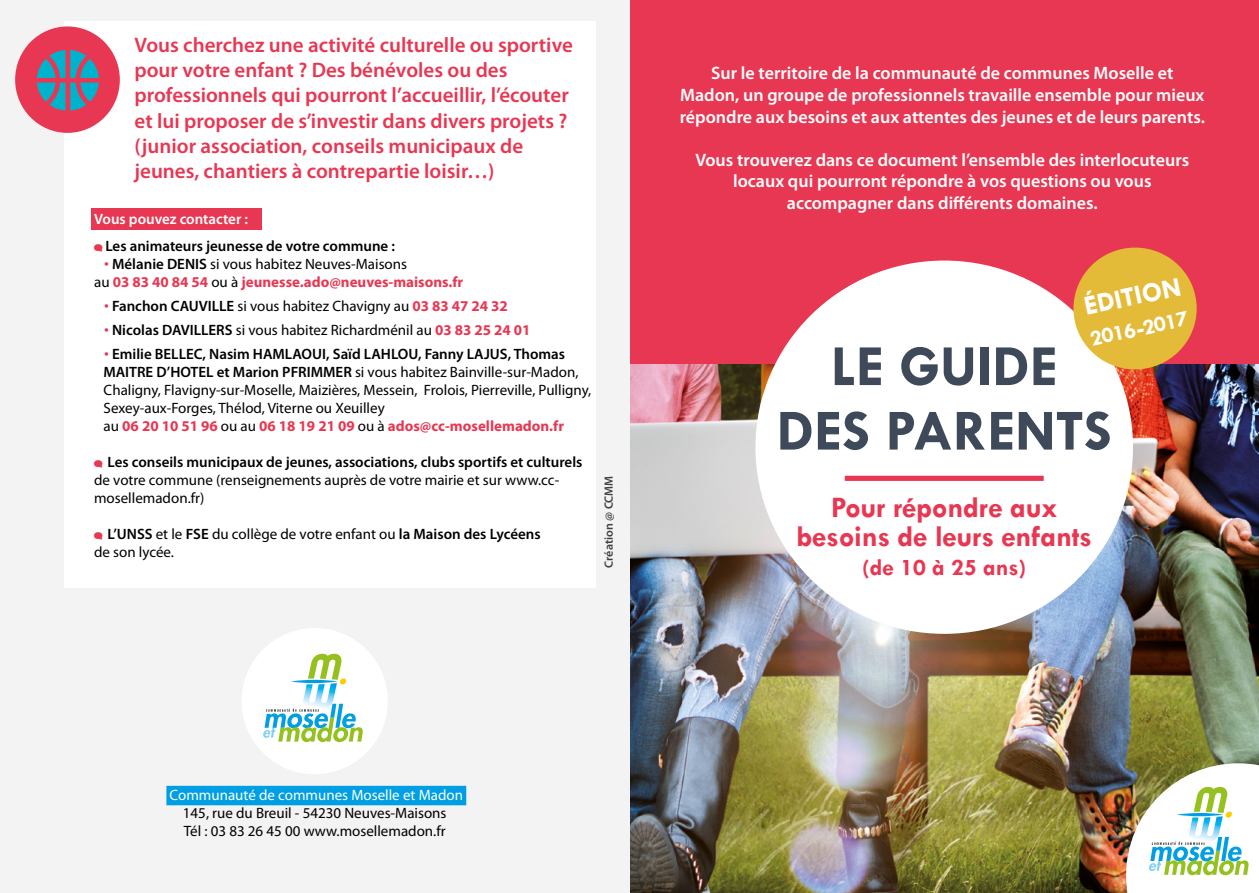
<style>
.page{position:relative;width:1259px;height:893px;background:#fff}
.page>*{position:absolute;margin:0;border:0;box-sizing:border-box;transform-origin:0 0}
.t1{font:700 58.65px/64.5px "Tw Cen";color:#3e4959;text-align:center}
.t2{font:700 30px/29.4px "Tw Cen";letter-spacing:-.01em;color:#e83752;text-align:center}
.t3{font:700 27.75px "Tw Cen";color:#fff}
.t4{font:700 24px "Tw Cen";color:#e83752}
.t5{font:700 22.5px "Tw Cen";color:#fff}
.t6{font:600 21px/25.2px "Myriad Pro";color:#e83752}
.t7{font:600 18px/21.6px "Myriad Pro";color:#fff;text-align:center}
.t8{font:15px/18px "Myriad Pro";color:#000}
.t9{font:600 15px "Myriad Pro";color:#000}
.t10{font:700 15px/18px "Myriad Pro";color:#e83752}
.t11{font:15px "Myriad Pro";color:#fff}
.t12{font:600 15px "Myriad Pro";color:#fff}
.t13{font:600 12px "Myriad Pro";color:#3f3f3e}
.s1{font-family:"Aller";font-weight:400;font-size:13.5px}
.s2{font-weight:600;color:#000}
.s3{font-weight:400;color:#000}
.s4{font-family:"Aller";font-size:13.5px;color:#e83752}
.s5{font-weight:600}
.s6{font-weight:700;color:#e83752}
</style>
<div class="page">
<div style="left:0;top:0;width:630px;height:893px;background:#f3f3f3"></div>
<div style="left:64px;top:21px;width:531px;height:567px;background:#fff"></div>
<div style="left:630px;top:0;width:629px;height:364px;background:#e83752"></div>
<img style="left:630px;top:365px;width:629px;height:528px">
<div style="left:755px;top:261px;width:378px;height:373px;background:#fff;border-radius:50%"></div>
<div style="left:845px;top:476px;width:198px;height:5px;background:#e83752"></div>
<div style="left:15px;top:26px;width:105px;height:107px;background:#e83752;border-radius:50%"></div>
<div style="left:91px;top:209px;width:170px;height:21px;background:#e83752"></div>
<div style="left:166px;top:786px;width:300px;height:19px;background:#009fe3"></div>
<svg style="left:37px;top:50px;width:62px;height:61px"></svg>
<svg style="left:1126px;top:763px;width:133px;height:130px"></svg>
<div style="left:1073px;top:248px;width:123px;height:121px;background:#e3bb38;border-radius:50%"></div>
<div style="left:242px;top:628px;width:146px;height:146px;background:#fff;border-radius:50%"></div>
<svg style="left:263px;top:654px;width:100px;height:88px"></svg>
<p class="t6" style="left:134px;top:32px;width:440px">Vous cherchez une activité culturelle ou sportive pour votre enfant ? Des bénévoles ou des professionnels qui pourront l’accueillir, l’écouter et lui proposer de s’investir dans divers projets ? (junior association, conseils municipaux de jeunes, chantiers à contrepartie loisir…)</p>
<p class="t12" style="left:94px;top:209px;width:155px">Vous pouvez contacter :</p>
<p class="t9" style="left:105px;top:236px;width:291px">Les animateurs jeunesse de votre commune :</p>
<p class="t10" style="left:94px;top:254px;width:371px;text-indent:10px"><span class="s1">•</span> <span class="s2">Mélanie DENIS</span> <span class="s3">si vous habitez Neuves-Maisons<br>au</span> 03 83 40 84 54 <span class="s3">ou à</span> jeunesse.ado@neuves-maisons.fr</p>
<p class="t8" style="left:104px;top:297px;width:406px"><span class="s4">•</span> <span class="s5">Fanchon CAUVILLE</span> si vous habitez Chavigny au <span class="s6">03 83 47 24 32</span></p>
<p class="t8" style="left:104px;top:321px;width:428px"><span class="s4">•</span> <span class="s5">Nicolas DAVILLERS</span> si vous habitez Richardménil au <span class="s6">03 83 25 24 01</span></p>
<p class="t8" style="left:103px;top:345px;width:489px"><span class="s4">•</span> <span class="s5">Emilie BELLEC, Nasim HAMLAOUI, Saïd LAHLOU, Fanny LAJUS, Thomas MAITRE D’HOTEL et Marion PFRIMMER</span> si vous habitez Bainville-sur-Madon, Chaligny, Flavigny-sur-Moselle, Maizières, Messein, Frolois, Pierreville, Pulligny, Sexey-aux-Forges, Thélod, Viterne ou Xeuilley<br>au <span class="s6">06 20 10 51 96</span> ou au <span class="s6">06 18 19 21 09</span> ou à <span class="s6">ados@cc-mosellemadon.fr</span></p>
<p class="t9" style="left:107px;top:452px;width:476px">Les conseils municipaux de jeunes, associations, clubs sportifs et culturels</p>
<p class="t8" style="left:94px;top:471px;width:467px">de votre commune (renseignements auprès de votre mairie et sur www.cc&shy;mosellemadon.fr)</p>
<p class="t8" style="left:94px;top:525px;width:448px;text-indent:13px"><span class="s5">L’UNSS</span> et le <span class="s5">FSE</span> du collège de votre enfant ou <span class="s5">la Maison des Lycéens </span>de son lycée.</p>
<p class="t13" style="left:601px;top:568px;width:93px;rotate:-90deg">Création @ CCMM</p>
<p class="t7" style="left:679px;top:62px;width:527px">Sur le territoire de la communauté de communes Moselle et<br>Madon, un groupe de professionnels travaille ensemble pour mieux répondre aux besoins et aux attentes des jeunes et de leurs parents.</p>
<p class="t7" style="left:695px;top:149px;width:495px">Vous trouverez dans ce document l’ensemble des interlocuteurs locaux qui pourront répondre à vos questions ou vous accompagner dans différents domaines.</p>
<h3 class="t3" style="left:1081px;top:290px;width:100px;rotate:-12deg">ÉDITION</h3>
<h3 class="t5" style="left:1087px;top:326px;width:102px;rotate:-12deg">2016-2017</h3>
<h1 class="t1" style="left:776px;top:333px;width:336px">LE GUIDE<br>DES PARENTS</h1>
<h2 class="t2" style="left:796px;top:492px;width:297px">Pour répondre aux besoins de leurs enfants</h2>
<h3 class="t4" style="left:862px;top:553px;width:166px">(de 10 à 25 ans)</h3>
<p class="t11" style="left:170px;top:786px;width:295px">Communauté de communes Moselle et Madon</p>
<p class="t8" style="left:183px;top:804px;width:265px">145, rue du Breuil - 54230 Neuves-Maisons<br>Tél : 03 83 26 45 00 www.mosellemadon.fr</p>
</div>
